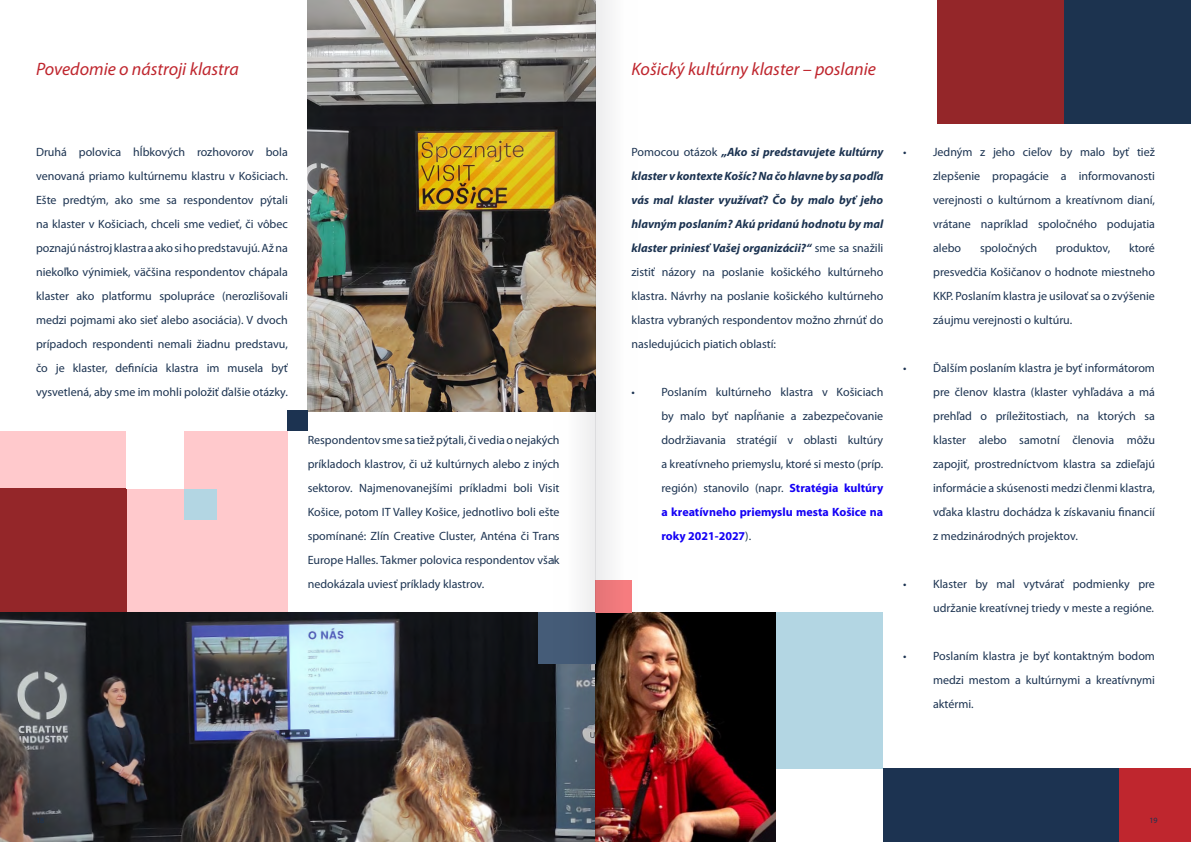
<style>
.page{position:relative;width:1191px;height:842px;background:#fff}
.page>*{position:absolute;margin:0;border:0;box-sizing:border-box;transform-origin:0 0}
.t1{font:italic 18px "Myriad Pro";color:#bf262e}
.t2{font:12px/24px "Myriad Pro";color:#1c3351;text-align:justify}
.t3{font:8px "Myriad Pro";color:#1c3351}
.s1{font-weight:700;font-style:italic}
.s2{font-weight:700;color:#1400f5}
</style>
<div class="page">
<div style="left:0;top:431px;width:287px;height:240px;background:#ffc9cc"></div>
<div style="left:937px;top:0;width:254px;height:124px;background:#1c334f"></div>
<div style="left:0;top:489px;width:127px;height:123px;background:#942629"></div>
<div style="left:937px;top:0;width:127px;height:124px;background:#942629"></div>
<img style="left:0;top:612px;width:553px;height:230px">
<img style="left:308px;top:0;width:245px;height:411px">
<div style="left:127px;top:431px;width:57px;height:58px;background:#fff"></div>
<div style="left:287px;top:411px;width:21px;height:20px;background:#1c3351"></div>
<div style="left:1117px;top:768px;width:74px;height:74px;background:#bf262e"></div>
<div style="left:184px;top:489px;width:33px;height:30px;background:#b3d6e3"></div>
<img style="left:638px;top:612px;width:138px;height:230px">
<div style="left:776px;top:612px;width:106px;height:157px;background:#b3d6e3"></div>
<div style="left:538px;top:612px;width:57px;height:51px;background:#455c78"></div>
<div style="left:883px;top:768px;width:236px;height:74px;background:#1c3351"></div>
<svg style="left:595px;top:0;width:43px;height:842px"></svg>
<svg style="left:553px;top:0;width:42px;height:842px"></svg>
<h1 class="t1" style="left:36px;top:60px;width:204px">Povedomie o nástroji klastra</h1>
<h1 class="t1" style="left:631px;top:60px;width:246px">Košický kultúrny klaster – poslanie</h1>
<p class="t2" style="left:36px;top:140px;width:253px">Druhá polovica hĺbkových rozhovorov bola venovaná priamo kultúrnemu klastru v Košiciach.<br>Ešte predtým, ako sme sa respondentov pýtali na klaster v Košiciach, chceli sme vedieť, či vôbec poznajú nástroj klastra a ako si ho predstavujú. Až na niekoľko výnimiek, väčšina respondentov chápala klaster ako platformu spolupráce (nerozlišovali medzi pojmami ako sieť alebo asociácia). V dvoch prípadoch respondenti nemali žiadnu predstavu, čo je klaster, definícia klastra im musela byť vysvetlená, aby sme im mohli položiť ďalšie otázky.</p>
<p class="t2" style="left:631px;top:140px;width:253px">Pomocou otázok <span class="s1">„Ako si predstavujete kultúrny klaster v kontexte Košíc? Na čo hlavne by sa podľa vás mal klaster využívať? Čo by malo byť jeho hlavným poslaním? Akú pridanú hodnotu by mal klaster priniesť Vašej organizácii?“</span> sme sa snažili zistiť názory na poslanie košického kultúrneho klastra. Návrhy na poslanie košického kultúrneho klastra vybraných respondentov možno zhrnúť do nasledujúcich piatich oblastí:</p>
<p class="t2" style="left:661px;top:380px;width:223px;text-indent:-30px">• Poslaním kultúrneho klastra v Košiciach by malo byť napĺňanie a zabezpečovanie dodržiavania stratégií v oblasti kultúry a kreatívneho priemyslu, ktoré si mesto (príp. región) stanovilo (napr. <span class="s2">Stratégia kultúry a kreatívneho priemyslu mesta Košice na roky 2021-2027</span>).</p>
<p class="t2" style="left:308px;top:428px;width:253px">Respondentov sme sa tiež pýtali, či vedia o nejakých príkladoch klastrov, či už kultúrnych alebo z iných sektorov. Najmenovanejšími príkladmi boli Visit Košice, potom IT Valley Košice, jednotlivo boli ešte spomínané: Zlín Creative Cluster, Anténa či Trans Europe Halles. Takmer polovica respondentov však nedokázala uviesť príklady klastrov.</p>
<p class="t2" style="left:933px;top:140px;width:223px;text-indent:-30px">• Jedným z jeho cieľov by malo byť tiež zlepšenie propagácie a informovanosti verejnosti o kultúrnom a kreatívnom dianí, vrátane napríklad spoločného podujatia alebo</p>
<p class="t2" style="left:933px;top:236px;width:223px;text-indent:196px">ktoré presvedčia Košičanov o hodnote miestneho KKP. Poslaním klastra je usilovať sa o zvýšenie záujmu verejnosti o kultúru.</p>
<p class="t2" style="left:933px;top:356px;width:223px;text-indent:-30px">• Ďalším poslaním klastra je byť informátorom pre členov klastra (klaster vyhľadáva a má prehľad o príležitostiach, na ktorých sa klaster alebo samotní členovia môžu zapojiť, prostredníctvom klastra sa zdieľajú informácie a skúsenosti medzi členmi klastra, vďaka klastru dochádza k získavaniu financií z medzinárodných projektov.</p>
<p class="t2" style="left:903px;top:572px;width:253px;text-align:right">• Klaster by mal vytvárať podmienky pre udržanie kreatívnej triedy v meste a regióne.</p>
<p class="t2" style="left:933px;top:644px;width:223px;text-indent:-30px">• Poslaním klastra je byť kontaktným bodom medzi mestom a kultúrnymi a kreatívnymi aktérmi.</p>
<p class="t2" style="left:980px;top:236px;width:59px">spoločných</p>
<p class="t2" style="left:1055px;top:236px;width:56px">produktov,</p>
<p class="t3" style="left:1149px;top:816px;width:10px">19</p>
</div>
